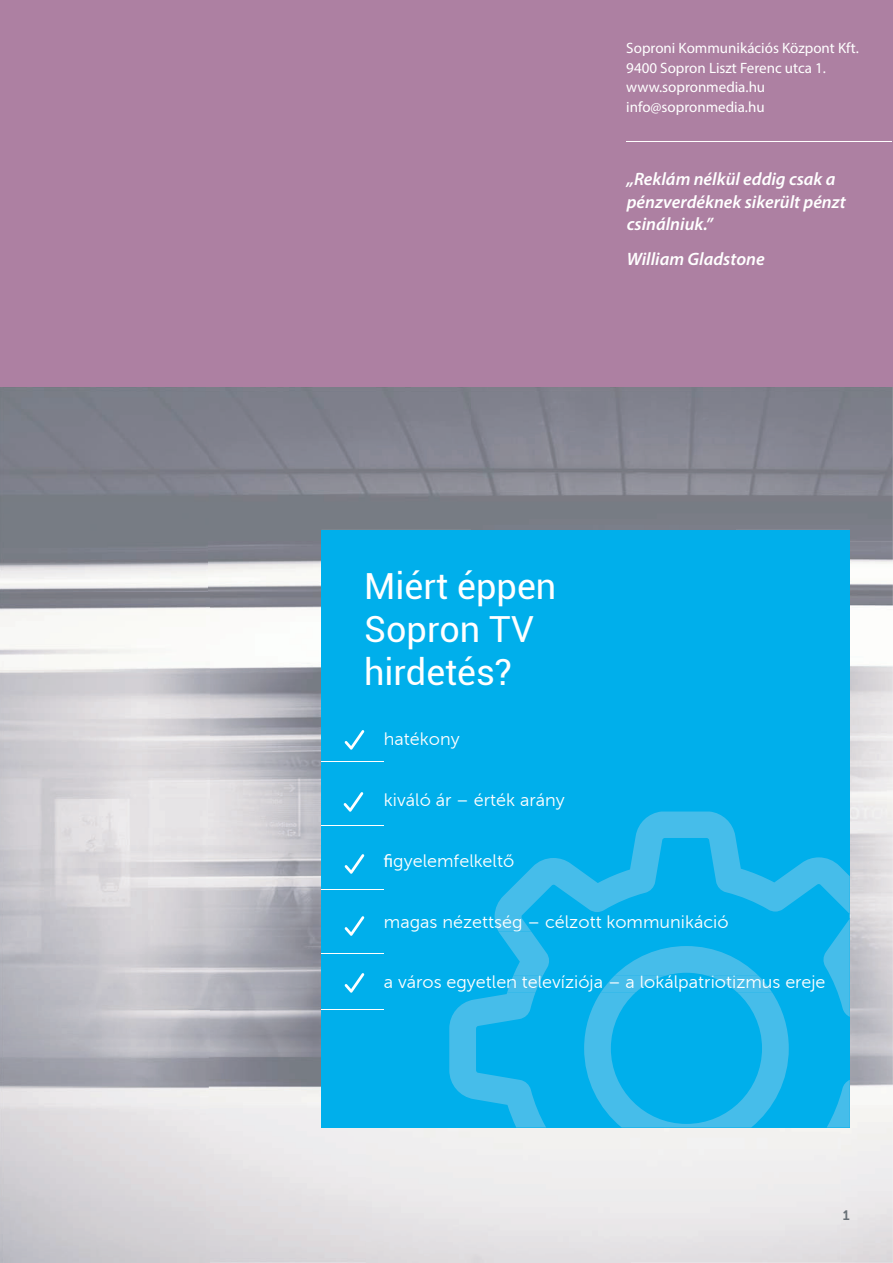
<style>
.page{position:relative;width:893px;height:1263px;background:#fff}
.page>*{position:absolute;margin:0;border:0;box-sizing:border-box;transform-origin:0 0}
.t1{font:36px/43.2px "Roboto";color:#fff}
.t2{font:18px "Museo Sans 300";color:#fff}
.t3{font:italic 600 18px/22.5px "Myriad Pro";color:#fff}
.t4{font:15px/19.5px "Myriad Pro";color:#fff}
.t5{font:13.5px "Museo Sans 700";color:#676f75}
.s1{font-family:"Myriad Pro"}
</style>
<div class="page">
<img style="left:472px;top:387px;width:263px;height:143px">
<img style="left:735px;top:387px;width:158px;height:154px">
<div style="left:0;top:0;width:893px;height:387px;background:#ad80a2"></div>
<hr style="left:627px;top:141px;width:265px;height:1px;background:#fff">
<div style="left:321px;top:530px;width:529px;height:598px;background:#00afeb"></div>
<hr style="left:321px;top:762px;width:63px;height:1px;background:#fff">
<hr style="left:321px;top:825px;width:63px;height:1px;background:#fff">
<hr style="left:321px;top:889px;width:63px;height:1px;background:#fff">
<hr style="left:321px;top:953px;width:63px;height:1px;background:#fff">
<svg style="left:344px;top:730px;width:20px;height:20px"></svg>
<svg style="left:343px;top:792px;width:20px;height:20px"></svg>
<svg style="left:344px;top:854px;width:20px;height:20px"></svg>
<svg style="left:344px;top:916px;width:20px;height:20px"></svg>
<hr style="left:321px;top:1010px;width:63px;height:1px;background:#fff">
<svg style="left:344px;top:973px;width:20px;height:20px"></svg>
<svg style="left:830px;top:914px;width:21px;height:103px"></svg>
<svg style="left:495px;top:812px;width:355px;height:164px"></svg>
<svg style="left:494px;top:915px;width:37px;height:16px"></svg>
<svg style="left:449px;top:976px;width:97px;height:152px"></svg>
<svg style="left:827px;top:1080px;width:23px;height:48px"></svg>
<svg style="left:584px;top:946px;width:205px;height:182px"></svg>
<p class="t4" style="left:626px;top:38px;width:234px">Soproni Kommunikációs Központ Kft.<br>9400 Sopron Liszt Ferenc utca 1. www.sopronmedia.hu info@sopronmedia.hu</p>
<p class="t3" style="left:627px;top:168px;width:220px">„Reklám nélkül eddig csak a pénzverdéknek sikerült pénzt csinálniuk.”</p>
<p class="t3" style="left:627px;top:247px;width:139px">William Gladstone</p>
<h1 class="t1" style="left:364px;top:563px;width:194px">Miért éppen<br>Sopron TV hirdetés?</h1>
<p class="t2" style="left:384px;top:730px;width:77px">hatékony</p>
<p class="t2" style="left:384px;top:790px;width:182px">kiváló ár – érték arány</p>
<p class="t2" style="left:384px;top:851px;width:132px"><span class="s1">fi</span>gyelemfelkeltő</p>
<p class="t2" style="left:384px;top:912px;width:346px">magas nézettség – célzott kommunikáció</p>
<p class="t2" style="left:384px;top:973px;width:443px">a város egyetlen televíziója – a lokálpatriotizmus ereje</p>
<p class="t5" style="left:843px;top:1208px;width:8px">1</p>
</div>
